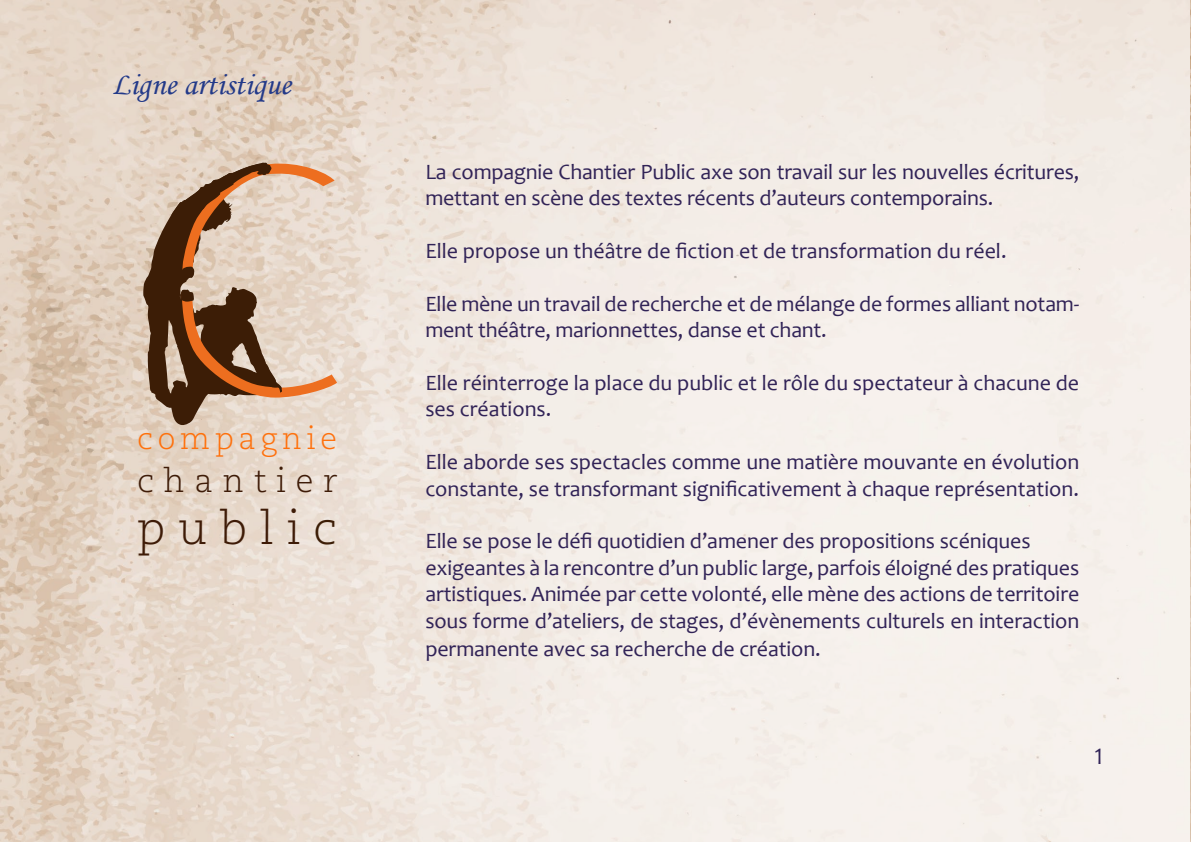
<style>
.page{position:relative;width:1191px;height:842px;background:#fff}
.page>*{position:absolute;margin:0;border:0;box-sizing:border-box;transform-origin:0 0}
.t1{font:300 45.8px "Caecilia LT Std";letter-spacing:.275em;color:#3e1b07}
.t2{font:300 32.8px "Caecilia LT Std";letter-spacing:.295em;color:#3e1b07}
.t3{font:32px "Monotype Corsiva";color:#233a89}
.t4{font:300 30.6px "Caecilia LT Std";letter-spacing:.16em;color:#ff700b}
.t5{font:24px "Candara";color:#312357}
.t6{font:22px/26.4px "Candara";letter-spacing:-.005em;color:#312357}
.s1{color:#3c1d06}
</style>
<div class="page">
<img style="left:0;top:0;width:1191px;height:842px">
<svg style="left:143px;top:159px;width:194px;height:266px;background:#b79b85"></svg>
<h3 class="t3" style="left:112px;top:65px;width:181px">Ligne artistique</h3>
<h3 class="t4" style="left:137px;top:421px;width:201px">compagnie</h3>
<h2 class="t2" style="left:137px;top:462px;width:201px">chantier</h2>
<h1 class="t1" style="left:137px;top:502px;width:201px">publi<span class="s1">c</span></h1>
<p class="t6" style="left:425px;top:158px;width:655px">La compagnie Chantier Public axe son travail sur les nouvelles écritures, mettant en scène des textes récents d’auteurs contemporains.</p>
<p class="t6" style="left:425px;top:237px;width:582px">Elle propose un théâtre de fiction et de transformation du réel.</p>
<p class="t6" style="left:425px;top:290px;width:655px">Elle mène un travail de recherche et de mélange de formes alliant notam&shy;ment théâtre, marionnettes, danse et chant.</p>
<p class="t6" style="left:425px;top:369px;width:655px">Elle réinterroge la place du public et le rôle du spectateur à chacune de ses créations.</p>
<p class="t6" style="left:425px;top:449px;width:655px">Elle aborde ses spectacles comme une matière mouvante en évolution constante, se transformant significativement à chaque représentation.</p>
<p class="t6" style="left:425px;top:528px;width:655px">Elle se pose le défi quotidien d’amener des propositions scéniques exigeantes à la rencontre d’un public large, parfois éloigné des pratiques artistiques. Animée par cette volonté, elle mène des actions de territoire sous forme d’ateliers, de stages, d’évènements culturels en interaction</p>
<p class="t6" style="left:425px;top:636px;width:397px">permanente avec sa recherche de création.</p>
<p class="t5" style="left:1094px;top:741px;width:10px">1</p>
</div>
